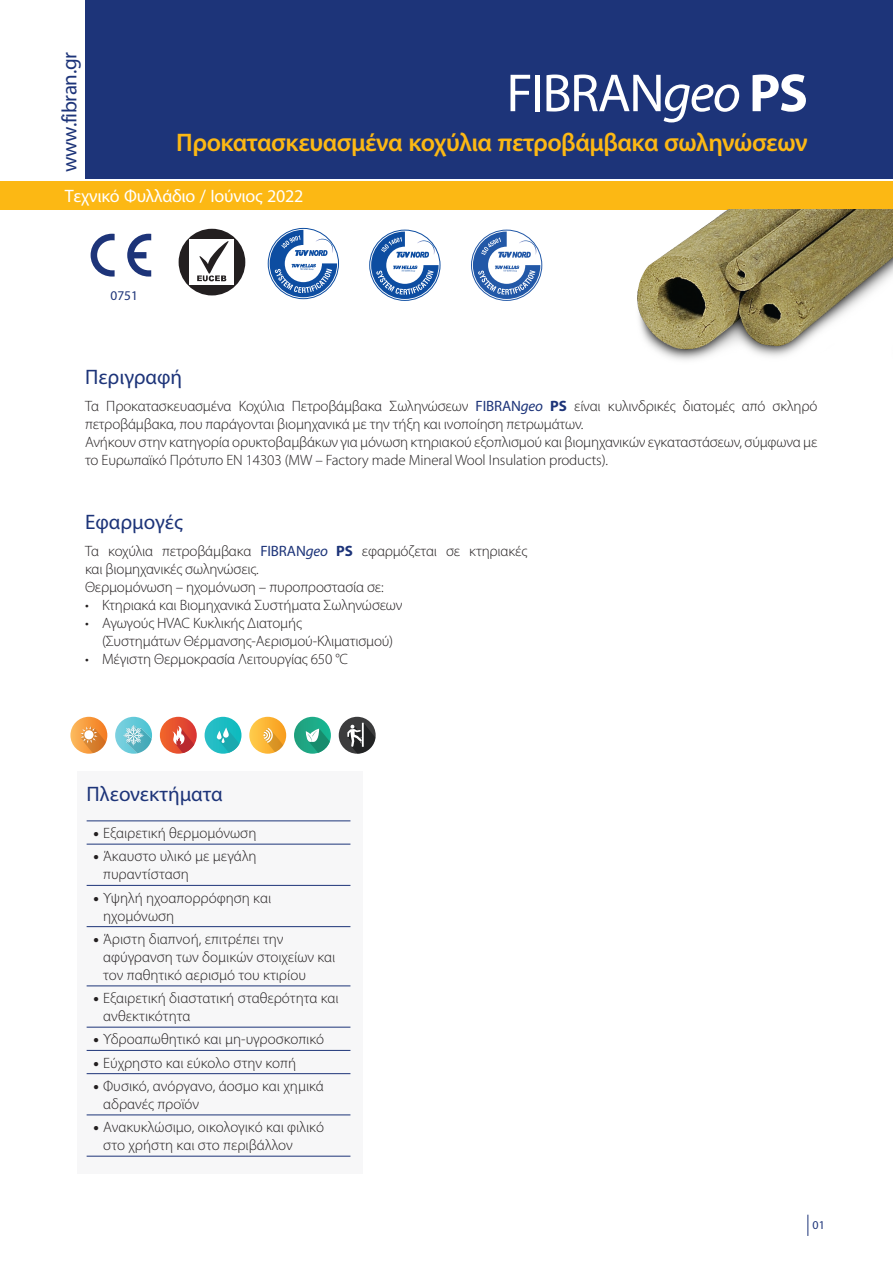
<style>
.page{position:relative;width:893px;height:1263px;background:#fff}
.page>*{position:absolute;margin:0;border:0;box-sizing:border-box;transform-origin:0 0}
.t1{font:54px "Myriad Pro";letter-spacing:-.03em;color:#fff}
.Privzeto{font:600 25.5px "Myriad Pro";letter-spacing:-.02em;color:#fcb814}
.Privzeto-2{font:21px "Myriad Pro";color:#1d3479}
.Privzeto-3{font:21px "Myriad Pro";letter-spacing:-.02em;color:#1d3479}
.Privzeto-4{font:18px "Myriad Pro";letter-spacing:-.015em;color:#fff}
.Βασικό{font:300 15px/18px "Myriad Pro";letter-spacing:-.01em;color:#231f20}
.t2{font:13.35px "Myriad Pro";color:#1d3479}
.t3{font:12px "Myriad Pro";color:#1d3479}
.s1{font-style:italic}
.s2{font-weight:700}
.s3{font-weight:400;color:#1d3479}
.s4{font-weight:400;font-style:italic;color:#1d3479}
.s5{font-weight:700;color:#1d3479}
.s6{font-weight:900}
</style>
<div class="page">
<div style="left:85px;top:0;width:808px;height:179px;background:#1d3479"></div>
<div style="left:0;top:182px;width:893px;height:28px;background:#fcb814"></div>
<svg style="left:807px;top:1215px;width:1px;height:21px"></svg>
<div style="left:179px;top:229px;width:66px;height:66px;background:#231f20;border-radius:50%"></div>
<div style="left:190px;top:239px;width:44px;height:46px;background:#fff"></div>
<svg style="left:197px;top:241px;width:32px;height:40px"></svg>
<svg style="left:91px;top:234px;width:24px;height:43px"></svg>
<svg style="left:127px;top:234px;width:24px;height:43px"></svg>
<div style="left:268px;top:228px;width:71px;height:71px;border:1px solid #0d4da1;border-radius:50%"></div>
<svg style="left:270px;top:230px;width:67px;height:67px"></svg>
<div style="left:77px;top:771px;width:285px;height:403px;background:#f7f7f8"></div>
<div style="left:205px;top:717px;width:36px;height:37px;background:linear-gradient(to right,#2dbfc8,#0dbbbe);border-radius:18px"></div>
<svg style="left:217px;top:727px;width:22px;height:26px"></svg>
<svg style="left:223px;top:727px;width:6px;height:11px"></svg>
<svg style="left:249px;top:717px;width:37px;height:37px"></svg>
<svg style="left:263px;top:728px;width:20px;height:24px"></svg>
<svg style="left:294px;top:717px;width:37px;height:37px"></svg>
<svg style="left:306px;top:728px;width:24px;height:25px"></svg>
<svg style="left:160px;top:717px;width:37px;height:37px"></svg>
<svg style="left:172px;top:726px;width:22px;height:27px"></svg>
<div style="left:339px;top:717px;width:37px;height:37px;background:#3c3c3d;border-radius:50%"></div>
<svg style="left:347px;top:723px;width:28px;height:31px"></svg>
<svg style="left:70px;top:717px;width:37px;height:37px"></svg>
<svg style="left:80px;top:726px;width:26px;height:27px"></svg>
<svg style="left:115px;top:717px;width:37px;height:37px"></svg>
<hr style="left:87px;top:821px;width:263px;height:1px;background:#1d3479">
<hr style="left:87px;top:844px;width:263px;height:1px;background:#1d3479">
<hr style="left:87px;top:885px;width:263px;height:1px;background:#1d3479">
<hr style="left:87px;top:926px;width:263px;height:1px;background:#1d3479">
<hr style="left:87px;top:986px;width:263px;height:1px;background:#1d3479">
<hr style="left:87px;top:1027px;width:263px;height:1px;background:#1d3479">
<hr style="left:87px;top:1050px;width:263px;height:1px;background:#1d3479">
<hr style="left:87px;top:1073px;width:263px;height:1px;background:#1d3479">
<hr style="left:87px;top:1115px;width:263px;height:1px;background:#1d3479">
<hr style="left:87px;top:1156px;width:263px;height:1px;background:#1d3479">
<img style="left:637px;top:210px;width:255px;height:150px">
<svg style="left:473px;top:231px;width:67px;height:68px"></svg>
<svg style="left:371px;top:231px;width:68px;height:68px"></svg>
<p class="Privzeto-3" style="left:57px;top:172px;width:121px;rotate:-90deg">www.fibran.gr</p>
<p class="t1" style="left:506px;top:60px;width:303px">FIBRAN<span class="s1">geo</span> <span class="s2">PS</span></p>
<p class="Privzeto" style="left:176px;top:126px;width:633px">Προκατασκευασμένα κοχύλια πετροβάμβακα σωληνώσεων</p>
<p class="Privzeto-4" style="left:65px;top:185px;width:240px">Τεχνικό Φυλλάδιο / Ιούνιος 2022</p>
<p class="t2" style="left:111px;top:287px;width:29px">0751</p>
<p class="Privzeto-2" style="left:85px;top:364px;width:99px">Περιγραφή</p>
<p class="Βασικό" style="left:85px;top:397px;width:734px">Τα Προκατασκευασμένα Κοχύλια Πετροβάμβακα Σωληνώσεων <span class="s3">FIBRAN</span><span class="s4">geo</span> <span class="s5">PS</span> είναι κυλινδρικές διατομές από σκληρό πετροβάμβακα, που παράγονται βιομηχανικά με την τήξη και ινοποίηση πετρωμάτων.</p>
<p class="Βασικό" style="left:85px;top:433px;width:734px">Ανήκουν στην κατηγορία ορυκτοβαμβάκων για μόνωση κτηριακού εξοπλισμού και βιομηχανικών εγκαταστάσεων, σύμφωνα με το Ευρωπαϊκό Πρότυπο ΕΝ 14303 (MW – Factory made Mineral Wool Insulation products).</p>
<p class="Privzeto-2" style="left:85px;top:509px;width:99px">Εφαρμογές</p>
<p class="Βασικό" style="left:85px;top:542px;width:444px">Τα κοχύλια πετροβάμβακα <span class="s3">FIBRAN</span><span class="s4">geo</span> <span class="s5">PS</span> εφαρμόζεται σε κτηριακές και βιομηχανικές σωληνώσεις.</p>
<p class="Βασικό" style="left:85px;top:578px;width:300px">Θερμομόνωση – ηχομόνωση – πυροπροστασία σε:</p>
<p class="Βασικό" style="left:85px;top:596px;width:319px">• Κτηριακά και Βιομηχανικά Συστήματα Σωληνώσεων</p>
<p class="Βασικό" style="left:102px;top:614px;width:293px;text-indent:-17px">• Αγωγούς HVAC Κυκλικής Διατομής<br>(Συστημάτων Θέρμανσης-Αερισμού-Κλιματισμού)</p>
<p class="Βασικό" style="left:85px;top:650px;width:265px">• Μέγιστη Θερμοκρασία Λειτουργίας 650 °C</p>
<p class="Privzeto-2" style="left:87px;top:781px;width:138px">Πλεονεκτήματα</p>
<p class="Βασικό" style="left:94px;top:824px;width:164px"><span class="s6">•</span> Εξαιρετική θερμομόνωση</p>
<p class="Βασικό" style="left:103px;top:848px;width:155px;text-indent:-10px"><span class="s6">•</span> Άκαυστο υλικό με μεγάλη πυραντίσταση</p>
<p class="Βασικό" style="left:103px;top:889px;width:169px;text-indent:-10px"><span class="s6">•</span> Υψηλή ηχοαπορρόφηση και ηχομόνωση</p>
<p class="Βασικό" style="left:103px;top:930px;width:234px;text-indent:-10px"><span class="s6">•</span> Άριστη διαπνοή, επιτρέπει την αφύγρανση των δομικών στοιχείων και τον παθητικό αερισμό του κτιρίου</p>
<p class="Βασικό" style="left:103px;top:989px;width:237px;text-indent:-10px"><span class="s6">•</span> Εξαιρετική διαστατική σταθερότητα και ανθεκτικότητα</p>
<p class="Βασικό" style="left:94px;top:1031px;width:232px"><span class="s6">•</span> Υδροαπωθητικό και μη-υγροσκοπικό</p>
<p class="Βασικό" style="left:94px;top:1054px;width:204px"><span class="s6">•</span> Εύχρηστο και εύκολο στην κοπή</p>
<p class="Βασικό" style="left:103px;top:1077px;width:222px;text-indent:-10px"><span class="s6">•</span> Φυσικό, ανόργανο, άοσμο και χημικά αδρανές προϊόν</p>
<p class="Βασικό" style="left:103px;top:1118px;width:222px;text-indent:-10px"><span class="s6">•</span> Ανακυκλώσιμο, οικολογικό και φιλικό στο χρήστη και στο περιβάλλον</p>
<p class="t3" style="left:812px;top:1217px;width:14px">01</p>
</div>
